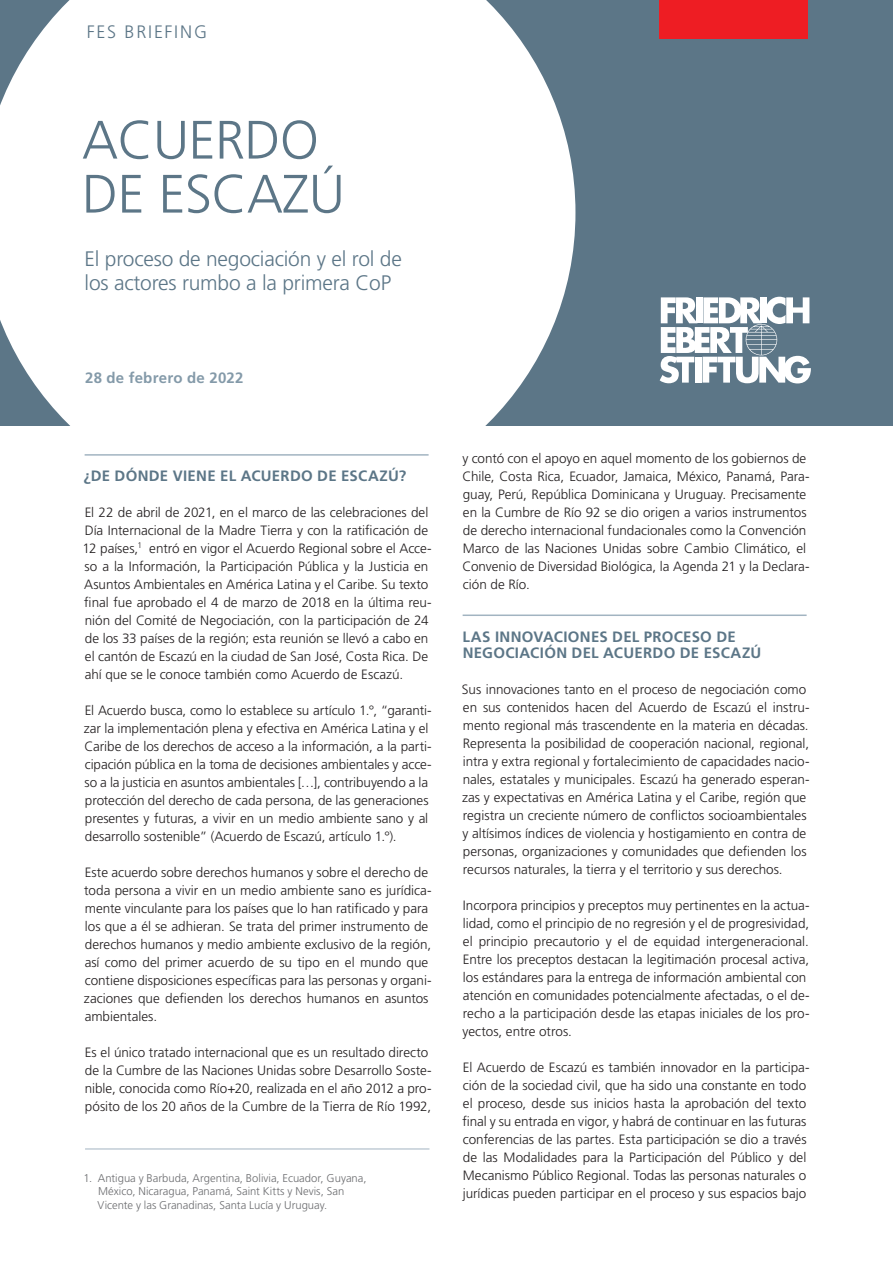
<style>
.page{position:relative;width:893px;height:1263px;background:#fff}
.page>*{position:absolute;margin:0;border:0;box-sizing:border-box;transform-origin:0 0}
.H1_Titulo{font:300 54px "Frutiger LT";letter-spacing:-.01em;color:#5c7687}
.H2_Subtitulo{font:300 21px "Frutiger LT";letter-spacing:-.01em;color:#5c7687}
.Identificador_de_fil{font:300 18px "Frutiger LT";letter-spacing:.095em;color:#5c7687}
.H4_Linea{font:700 15px/16.5px "Frutiger LT";letter-spacing:.02em;color:#5c7687}
.H3_Fecha_de_lanzamie{font:700 15px "Frutiger LT";letter-spacing:.02em;color:#849aa9}
.Justificación{font:300 13.5px/18px "Frutiger LT";color:#231f20}
.Nota_pie_página___Ju{font:300 11.25px/13.5px "Frutiger LT";color:#6c6d70}
</style>
<div class="page">
<div style="left:0;top:0;width:893px;height:425px;background:#5c7687"></div>
<svg style="left:0;top:0;width:575px;height:425px;background:#f3f4f6"></svg>
<svg style="left:660px;top:297px;width:151px;height:86px"></svg>
<div style="left:659px;top:0;width:149px;height:38px;background:#ee1d23"></div>
<hr style="left:85px;top:454px;width:344px;height:2px;background:#a2b4c1">
<hr style="left:463px;top:614px;width:344px;height:2px;background:#a2b4c1">
<hr style="left:85px;top:1148px;width:344px;height:1px;background:#a2b4c1">
<p class="Identificador_de_fil" style="left:87px;top:22px;width:122px">FES BRIEFING</p>
<p class="H1_Titulo" style="left:82px;top:109px;width:238px">ACUERDO</p>
<p class="H1_Titulo" style="left:82px;top:163px;width:264px">DE ESCAZÚ</p>
<p class="H2_Subtitulo" style="left:85px;top:247px;width:319px">El proceso de negociación y el rol de</p>
<p class="H2_Subtitulo" style="left:85px;top:271px;width:308px">los actores rumbo a la primera CoP</p>
<p class="H3_Fecha_de_lanzamie" style="left:85px;top:369px;width:160px">28 de febrero de 2022</p>
<p class="H4_Linea" style="left:84px;top:468px;width:324px">¿DE DÓNDE VIENE EL ACUERDO DE ESCAZÚ?</p>
<p class="Justificación" style="left:83px;top:504px;width:351px">El 22 de abril de 2021, en el marco de las celebraciones del Día Internacional de la Madre Tierra y con la ratificación de 12 países,<sup>1</sup> entró en vigor el Acuerdo Regional sobre el Acce&shy;so a la Información, la Participación Pública y la Justicia en Asuntos Ambientales en América Latina y el Caribe. Su texto final fue aprobado el 4 de marzo de 2018 en la última reu&shy;nión del Comité de Negociación, con la participación de 24 de los 33 países de la región; esta reunión se llevó a cabo en el cantón de Escazú en la ciudad de San José, Costa Rica. De ahí que se le conoce también como Acuerdo de Escazú.</p>
<p class="Justificación" style="left:84px;top:702px;width:349px">El Acuerdo busca, como lo establece su artículo 1.°, “garanti&shy;zar la implementación plena y efectiva en América Latina y el Caribe de los derechos de acceso a la información, a la parti&shy;cipación pública en la toma de decisiones ambientales y acce&shy;so a la justicia en asuntos ambientales […], contribuyendo a la protección del derecho de cada persona, de las generaciones presentes y futuras, a vivir en un medio ambiente sano y al desarrollo sostenible” (Acuerdo de Escazú, artículo 1.°).</p>
<p class="Justificación" style="left:84px;top:864px;width:349px">Este acuerdo sobre derechos humanos y sobre el derecho de toda persona a vivir en un medio ambiente sano es jurídica&shy;mente vinculante para los países que lo han ratificado y para los que a él se adhieran. Se trata del primer instrumento de derechos humanos y medio ambiente exclusivo de la región, así como del primer acuerdo de su tipo en el mundo que contiene disposiciones específicas para las personas y organi&shy;zaciones que defienden los derechos humanos en asuntos ambientales.</p>
<p class="Justificación" style="left:85px;top:1044px;width:348px">Es el único tratado internacional que es un resultado directo de la Cumbre de las Naciones Unidas sobre Desarrollo Soste&shy;nible, conocida como Río+20, realizada en el año 2012 a pro&shy;pósito de los 20 años de la Cumbre de la Tierra de Río 1992,</p>
<p class="Nota_pie_página___Ju" style="left:98px;top:1171px;width:270px;text-indent:-14px">1. Antigua y Barbuda, Argentina, Bolivia, Ecuador, Guyana,<br>México, Nicaragua, Panamá, Saint Kitts y Nevis, San<br>Vicente y las Granadinas, Santa Lucía y Uruguay.</p>
<p class="Justificación" style="left:462px;top:449px;width:349px">y contó con el apoyo en aquel momento de los gobiernos de Chile, Costa Rica, Ecuador, Jamaica, México, Panamá, Para&shy;guay, Perú, República Dominicana y Uruguay. Precisamente en la Cumbre de Río 92 se dio origen a varios instrumentos de derecho internacional fundacionales como la Convención Marco de las Naciones Unidas sobre Cambio Climático, el Convenio de Diversidad Biológica, la Agenda 21 y la Declara&shy;ción de Río.</p>
<p class="H4_Linea" style="left:463px;top:628px;width:300px">LAS INNOVACIONES DEL PROCESO DE<br>NEGOCIACIÓN DEL ACUERDO DE ESCAZÚ</p>
<p class="Justificación" style="left:462px;top:680px;width:349px">Sus innovaciones tanto en el proceso de negociación como en sus contenidos hacen del Acuerdo de Escazú el instru&shy;mento regional más trascendente en la materia en décadas.<br>Representa la posibilidad de cooperación nacional, regional, intra y extra regional y fortalecimiento de capacidades nacio&shy;nales, estatales y municipales. Escazú ha generado esperan&shy;zas y expectativas en América Latina y el Caribe, región que registra un creciente número de conflictos socioambientales y altísimos índices de violencia y hostigamiento en contra de personas, organizaciones y comunidades que defienden los recursos naturales, la tierra y el territorio y sus derechos.</p>
<p class="Justificación" style="left:462px;top:896px;width:349px">Incorpora principios y preceptos muy pertinentes en la actua&shy;lidad, como el principio de no regresión y el de progresividad, el principio precautorio y el de equidad intergeneracional.<br>Entre los preceptos destacan la legitimación procesal activa, los estándares para la entrega de información ambiental con atención en comunidades potencialmente afectadas, o el de&shy;recho a la participación desde las etapas iniciales de los pro&shy;yectos, entre otros.</p>
<p class="Justificación" style="left:462px;top:1058px;width:349px">El Acuerdo de Escazú es también innovador en la participa&shy;ción de la sociedad civil, que ha sido una constante en todo el proceso, desde sus inicios hasta la aprobación del texto final y su entrada en vigor, y habrá de continuar en las futuras conferencias de las partes. Esta participación se dio a través de las Modalidades para la Participación del Público y del Mecanismo Público Regional. Todas las personas naturales o jurídicas pueden participar en el proceso y sus espacios bajo</p>
</div>
